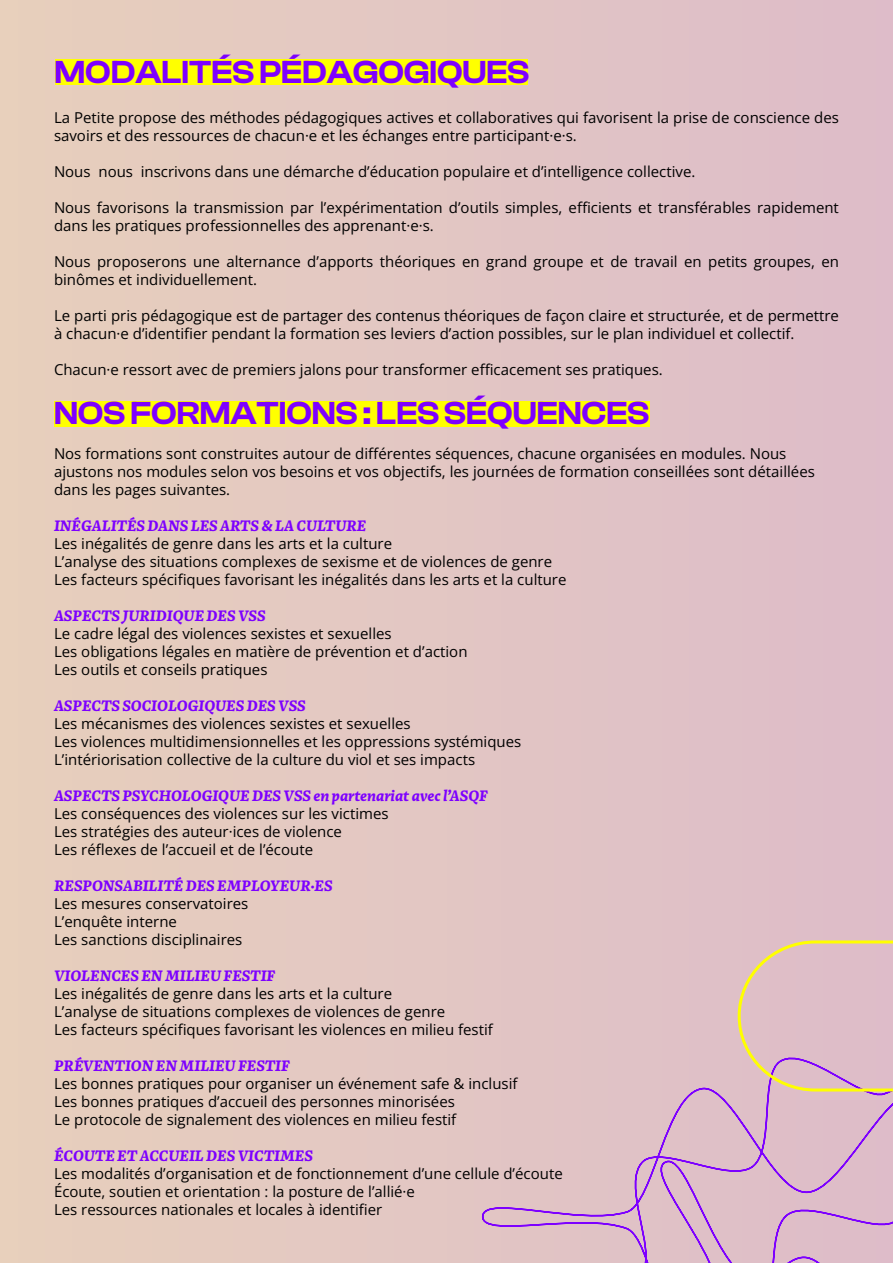
<style>
.page{position:relative;width:893px;height:1263px;background:#e3c7c3}
.page>*{position:absolute;margin:0;border:0;box-sizing:border-box;transform-origin:0 0}
.t1{font:700 33px "Clash Display Variable";color:#7d00ff}
.t2{font:15px/18px "Open Sans";color:#000}
.t3{font:italic 700 15px "Rowan";color:#7d00ff}
</style>
<div class="page">
<svg style="left:481px;top:1087px;width:412px;height:176px"></svg>
<div style="left:55px;top:59px;width:473px;height:26px;background:#ff0"></div>
<div style="left:54px;top:401px;width:596px;height:26px;background:#ff0"></div>
<svg style="left:736px;top:939px;width:157px;height:154px"></svg>
<h1 class="t1" style="left:54px;top:54px;width:476px">MODALITÉS PÉDAGOGIQUES</h1>
<p class="t2" style="left:54px;top:108px;width:786px">La Petite propose des méthodes pédagogiques actives et collaboratives qui favorisent la prise de conscience des savoirs et des ressources de chacun·e et les échanges entre participant·e·s.</p>
<p class="t2" style="left:54px;top:162px;width:643px">Nous nous inscrivons dans une démarche d’éducation populaire et d’intelligence collective.</p>
<p class="t2" style="left:54px;top:198px;width:786px">Nous favorisons la transmission par l’expérimentation d’outils simples, efficients et transférables rapidement dans les pratiques professionnelles des apprenant·e·s.</p>
<p class="t2" style="left:54px;top:252px;width:787px">Nous proposerons une alternance d’apports théoriques en grand groupe et de travail en petits groupes, en binômes et individuellement.</p>
<p class="t2" style="left:54px;top:306px;width:786px">Le parti pris pédagogique est de partager des contenus théoriques de façon claire et structurée, et de permettre à chacun·e d’identifier pendant la formation ses leviers d’action possibles, sur le plan individuel et collectif.</p>
<p class="t2" style="left:54px;top:360px;width:610px">Chacun·e ressort avec de premiers jalons pour transformer efficacement ses pratiques.</p>
<h1 class="t1" style="left:54px;top:395px;width:597px">NOS FORMATIONS : LES SÉQUENCES</h1>
<p class="t2" style="left:54px;top:444px;width:762px">Nos formations sont construites autour de différentes séquences, chacune organisées en modules. Nous ajustons nos modules selon vos besoins et vos objectifs, les journées de formation conseillées sont détaillées dans les pages suivantes.</p>
<p class="t3" style="left:54px;top:516px;width:314px">INÉGALITÉS DANS LES ARTS &amp; LA CULTURE</p>
<p class="t2" style="left:54px;top:534px;width:514px">Les inégalités de genre dans les arts et la culture<br>L’analyse des situations complexes de sexisme et de violences de genre<br>Les facteurs spécifiques favorisant les inégalités dans les arts et la culture</p>
<p class="t3" style="left:54px;top:606px;width:213px">ASPECTS JURIDIQUE DES VSS</p>
<p class="t2" style="left:54px;top:624px;width:415px">Le cadre légal des violences sexistes et sexuelles<br>Les obligations légales en matière de prévention et d’action<br>Les outils et conseils pratiques</p>
<p class="t3" style="left:54px;top:696px;width:253px">ASPECTS SOCIOLOGIQUES DES VSS</p>
<p class="t2" style="left:54px;top:714px;width:469px">Les mécanismes des violences sexistes et sexuelles<br>Les violences multidimensionnelles et les oppressions systémiques<br>L’intériorisation collective de la culture du viol et ses impacts</p>
<p class="t3" style="left:54px;top:786px;width:435px">ASPECTS PSYCHOLOGIQUE DES VSS en partenariat avec l’ASQF</p>
<p class="t2" style="left:54px;top:804px;width:336px">Les conséquences des violences sur les victimes<br>Les stratégies des auteur·ices de violence<br>Les réflexes de l’accueil et de l’écoute</p>
<p class="t3" style="left:54px;top:876px;width:280px">RESPONSABILITÉ DES EMPLOYEUR·ES</p>
<p class="t2" style="left:54px;top:894px;width:196px">Les mesures conservatoires<br>L’enquête interne<br>Les sanctions disciplinaires</p>
<p class="t3" style="left:54px;top:966px;width:223px">VIOLENCES EN MILIEU FESTIF</p>
<p class="t2" style="left:54px;top:984px;width:440px">Les inégalités de genre dans les arts et la culture<br>L’analyse de situations complexes de violences de genre<br>Les facteurs spécifiques favorisant les violences en milieu festif</p>
<p class="t3" style="left:54px;top:1056px;width:237px">PRÉVENTION EN MILIEU FESTIF</p>
<p class="t2" style="left:54px;top:1074px;width:465px">Les bonnes pratiques pour organiser un événement safe &amp; inclusif<br>Les bonnes pratiques d’accueil des personnes minorisées<br>Le protocole de signalement des violences en milieu festif</p>
<p class="t3" style="left:54px;top:1146px;width:260px">ÉCOUTE ET ACCUEIL DES VICTIMES</p>
<p class="t2" style="left:54px;top:1164px;width:510px">Les modalités d’organisation et de fonctionnement d’une cellule d’écoute<br>Écoute, soutien et orientation : la posture de l’allié·e<br>Les ressources nationales et locales à identifier</p>
</div>
